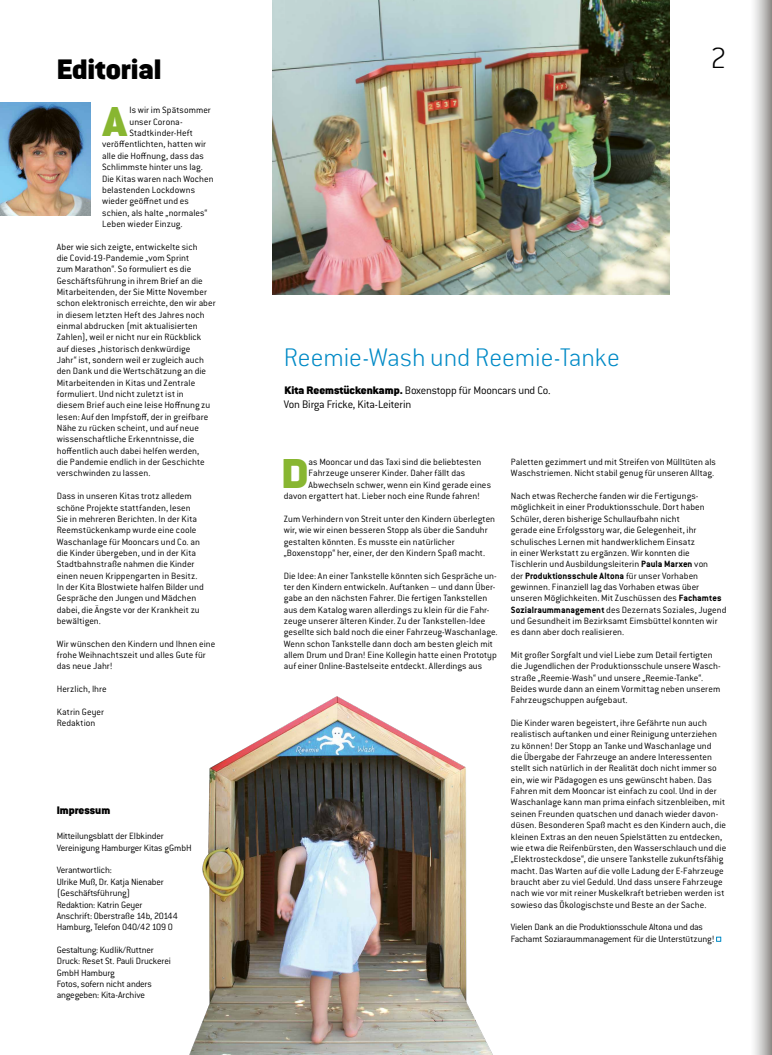
<style>
.page{position:relative;width:772px;height:1055px;background:#fff}
.page>*{position:absolute;margin:0;border:0;box-sizing:border-box;transform-origin:0 0}
.t1{font:900 45.9px "Conduit For Elbkinder";color:#88b631}
.t2{font:300 expanded 32px "Conduit For Elbkinder";color:#000}
.t3{font:900 31px "Conduit For Elbkinder";color:#000}
.t4{font:300 expanded 28px "Conduit For Elbkinder";color:#018ac6}
.t5{font:300 12px/14px "Conduit For Elbkinder";letter-spacing:-.015em;color:#000}
.t6{font:900 12px "Conduit For Elbkinder";color:#000}
.t7{font:300 10px/11.3px "Conduit For Elbkinder";letter-spacing:.005em;color:#000}
.t8{font:300 10px/11.3px "Conduit For Elbkinder";letter-spacing:-.015em;color:#000}
.t9{font:300 10px/11.3px "Conduit For Elbkinder";letter-spacing:-.02em;color:#000}
.s1{font-weight:900}
.s2{font-weight:700}
</style>
<div class="page">
<img style="left:0;top:102px;width:91px;height:113px">
<img style="left:272px;top:0;width:397px;height:295px">
<img style="left:189px;top:696px;width:304px;height:358px">
<svg style="left:716px;top:936px;width:4px;height:5px"></svg>
<svg style="left:754px;top:0;width:17px;height:1054px;background:#c7c6c5"></svg>
<h3 class="t3" style="left:57px;top:50px;width:106px">Editorial</h3>
<h1 class="t1" style="left:103px;top:93px;width:26px">A</h1>
<p class="t7" style="left:129px;top:105px;width:83px">ls wir im Spätsommer</p>
<p class="t7" style="left:129px;top:116px;width:55px">unser Corona-</p>
<p class="t7" style="left:129px;top:127px;width:65px">Stadtkinder-Heft</p>
<p class="t7" style="left:102px;top:139px;width:105px">veröffentlichten, hatten wir</p>
<p class="t7" style="left:102px;top:150px;width:103px">alle die Hoffnung, dass das</p>
<p class="t7" style="left:102px;top:161px;width:102px">Schlimmste hinter uns lag.</p>
<p class="t7" style="left:102px;top:173px;width:113px">Die Kitas waren nach Wochen</p>
<p class="t7" style="left:102px;top:184px;width:94px">belastenden Lockdowns</p>
<p class="t7" style="left:102px;top:195px;width:88px">wieder geöffnet und es</p>
<p class="t7" style="left:102px;top:207px;width:107px">schien, als halte „normales“</p>
<p class="t7" style="left:102px;top:218px;width:82px">Leben wieder Einzug.</p>
<p class="t7" style="left:57px;top:241px;width:160px">Aber wie sich zeigte, entwickelte sich<br>die Covid-19-Pandemie „vom Sprint<br>zum Marathon“. So formuliert es die Geschäftsführung in ihrem Brief an die Mitarbeitenden, der Sie Mitte November schon elektronisch erreichte, den wir aber in diesem letzten Heft des Jahres noch einmal abdrucken (mit aktualisierten Zahlen), weil er nicht nur ein Rückblick auf dieses „historisch denkwürdige<br>Jahr“ ist, sondern weil er zugleich auch den Dank und die Wertschätzung an die Mitarbeitenden in Kitas und Zentrale formuliert. Und nicht zuletzt ist in<br>diesem Brief auch eine leise Hoffnung zu lesen: Auf den Impfstoff, der in greifbare Nähe zu rücken scheint, und auf neue wissenschaftliche Erkenntnisse, die hoffentlich auch dabei helfen werden,<br>die Pandemie endlich in der Geschichte verschwinden zu lassen.</p>
<p class="t7" style="left:57px;top:490px;width:148px">Dass in unseren Kitas trotz alledem schöne Projekte stattfanden, lesen Sie in mehreren Berichten. In der Kita Reemstückenkamp wurde eine coole Waschanlage für Mooncars und Co. an die Kinder übergeben, und in der Kita Stadtbahnstraße nahmen die Kinder einen neuen Krippengarten in Besitz.<br>In der Kita Blostwiete halfen Bilder und Gespräche den Jungen und Mädchen dabei, die Ängste vor der Krankheit zu bewältigen.</p>
<p class="t7" style="left:57px;top:638px;width:160px">Wir wünschen den Kindern und Ihnen eine frohe Weihnachtszeit und alles Gute für das neue Jahr!</p>
<p class="t7" style="left:57px;top:683px;width:52px">Herzlich, Ihre</p>
<p class="t7" style="left:57px;top:706px;width:49px">Katrin Geyer<br>Redaktion</p>
<p class="t6" style="left:57px;top:803px;width:55px">Impressum</p>
<p class="t9" style="left:57px;top:830px;width:136px">Mitteilungsblatt der Elbkinder<br>Vereinigung Hamburger Kitas gGmbH</p>
<p class="t8" style="left:57px;top:864px;width:122px">Verantwortlich:<br>Ulrike Muß, Dr. Katja Nienaber (Geschäftsführung)<br>Redaktion: Katrin Geyer<br>Anschrift: Oberstraße 14b, 20144<br>Hamburg, Telefon 040/42109 0</p>
<p class="t8" style="left:57px;top:944px;width:115px">Gestaltung: Kudlik/Ruttner<br>Druck: Reset St. Pauli Druckerei<br>GmbH Hamburg<br>Fotos, sofern nicht anders angegeben: Kita-Archive</p>
<h2 class="t2" style="left:709px;top:41px;width:18px">2</h2>
<h3 class="t4" style="left:283px;top:343px;width:337px">Reemie-Wash und Reemie-Tanke</h3>
<p class="t5" style="left:284px;top:384px;width:268px"><span class="s1">Kita Reemstückenkamp.</span> Boxenstopp für Mooncars und Co.<br>Von Birga Fricke, Kita-Leiterin</p>
<h1 class="t1" style="left:281px;top:445px;width:28px">D</h1>
<p class="t7" style="left:308px;top:456px;width:174px">as Mooncar und das Taxi sind die beliebtesten</p>
<p class="t7" style="left:308px;top:468px;width:158px">Fahrzeuge unserer Kinder. Daher fällt das</p>
<p class="t7" style="left:308px;top:479px;width:184px">Abwechseln schwer, wenn ein Kind gerade eines</p>
<p class="t7" style="left:283px;top:490px;width:198px">davon ergattert hat. Lieber noch eine Runde fahren!</p>
<p class="t7" style="left:283px;top:513px;width:213px">Zum Verhindern von Streit unter den Kindern überlegten wir, wie wir einen besseren Stopp als über die Sanduhr gestalten könnten. Es musste ein natürlicher „Boxenstopp“ her, einer, der den Kindern Spaß macht.</p>
<p class="t7" style="left:283px;top:570px;width:215px">Die Idee: An einer Tankstelle könnten sich Gespräche un&shy;ter den Kindern entwickeln. Auftanken – und dann Über&shy;gabe an den nächsten Fahrer. Die fertigen Tankstellen aus dem Katalog waren allerdings zu klein für die Fahr&shy;zeuge unserer älteren Kinder. Zu der Tankstellen-Idee gesellte sich bald noch die einer Fahrzeug-Waschanlage.<br>Wenn schon Tankstelle dann doch am besten gleich mit allem Drum und Dran! Eine Kollegin hatte einen Prototyp auf einer Online-Bastelseite entdeckt. Allerdings aus</p>
<p class="t7" style="left:510px;top:456px;width:206px">Paletten gezimmert und mit Streifen von Mülltüten als<br>Waschstriemen. Nicht stabil genug für unseren Alltag.</p>
<p class="t7" style="left:510px;top:490px;width:217px">Nach etwas Recherche fanden wir die Fertigungs&shy;möglichkeit in einer Produktionsschule. Dort haben Schüler, deren bisherige Schullaufbahn nicht<br>gerade eine Erfolgsstory war, die Gelegenheit, ihr schulisches Lernen mit handwerklichem Einsatz<br>in einer Werkstatt zu ergänzen. Wir konnten die Tischlerin und Ausbildungsleiterin <span class="s2">Paula Marxen</span> von<br>der <span class="s2">Produktionsschule Altona</span> für unser Vorhaben gewinnen. Finanziell lag das Vorhaben etwas über unseren Möglichkeiten. Mit Zuschüssen des <span class="s2">Fachamtes Sozialraummanagement</span> des Dezernats Soziales, Jugend und Gesundheit im Bezirksamt Eimsbüttel konnten wir es dann aber doch realisieren.</p>
<p class="t7" style="left:510px;top:649px;width:211px">Mit großer Sorgfalt und viel Liebe zum Detail fertigten die Jugendlichen der Produktionsschule unsere Wasch&shy;straße „Reemie-Wash“ und unsere „Reemie-Tanke“.<br>Beides wurde dann an einem Vormittag neben unserem Fahrzeugschuppen aufgebaut.</p>
<p class="t7" style="left:510px;top:717px;width:217px">Die Kinder waren begeistert, ihre Gefährte nun auch realistisch auftanken und einer Reinigung unterziehen zu können! Der Stopp an Tanke und Waschanlage und<br>die Übergabe der Fahrzeuge an andere Interessenten stellt sich natürlich in der Realität doch nicht immer so ein, wie wir Pädagogen es uns gewünscht haben. Das Fahren mit dem Mooncar ist einfach zu cool. Und in der Waschanlage kann man prima einfach sitzenbleiben, mit seinen Freunden quatschen und danach wieder davon&shy;düsen. Besonderen Spaß macht es den Kindern auch, die kleinen Extras an den neuen Spielstätten zu entdecken, wie etwa die Reifenbürsten, den Wasserschlauch und die „Elektrosteckdose“, die unsere Tankstelle zukunftsfähig macht. Das Warten auf die volle Ladung der E-Fahrzeuge braucht aber zu viel Geduld. Und dass unsere Fahrzeuge nach wie vor mit reiner Muskelkraft betrieben werden ist sowieso das Ökologischste und Beste an der Sache.</p>
<p class="t8" style="left:510px;top:921px;width:205px">Vielen Dank an die Produktionsschule Altona und das<br>Fachamt Soziaraummanagement für die Unterstützung!</p>
</div>
